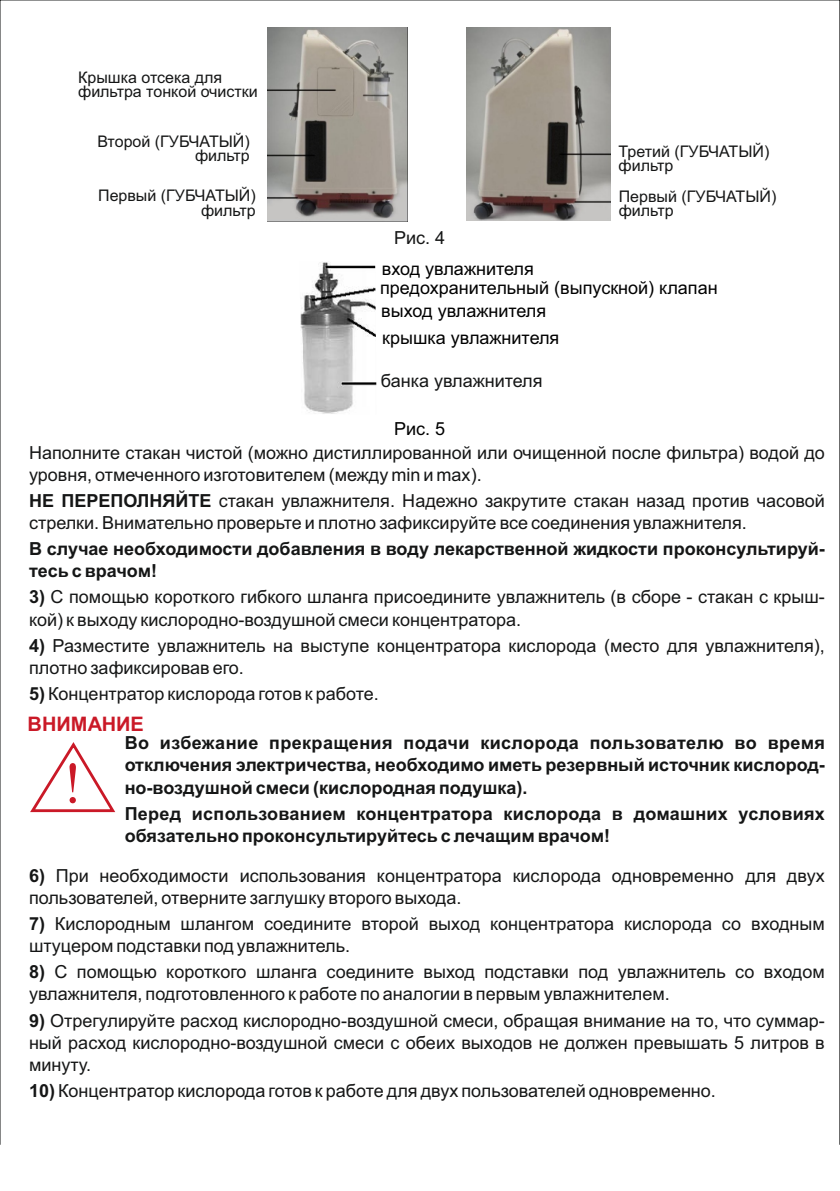
<style>
.page{position:relative;width:840px;height:1191px;background:#fff}
.page>*{position:absolute;margin:0;border:0;box-sizing:border-box;transform-origin:0 0}
.t1{font:58.2px "Times New Roman";color:#ca1927}
.t2{font:700 20px "Arial";color:#ca1927}
.t3{font:18px/22.2px "Arial";color:#151616}
.t4{font:700 18px/22.2px "Arial";color:#151616}
.t5{font:18px/18.8px "Arial";color:#000}
.t6{font:16px/14.2px "Arial";color:#151616}
.s1{font-weight:700}
</style>
<div class="page">
<svg style="left:30px;top:742px;width:85px;height:71px"></svg>
<img style="left:466px;top:28px;width:144px;height:192px">
<img style="left:267px;top:28px;width:141px;height:193px">
<img style="left:300px;top:262px;width:76px;height:152px">
<p class="t6" style="left:78px;top:72px;width:181px">Крышка отсека для фильтра тонкой очистки</p>
<p class="t6" style="left:97px;top:135px;width:154px;text-align:right">Второй (ГУБЧАТЫЙ) фильтр</p>
<p class="t6" style="left:98px;top:190px;width:159px;text-align:right">Первый (ГУБЧАТЫЙ) фильтр</p>
<p class="t3" style="left:394px;top:228px;width:53px">Рис. 4</p>
<p class="t6" style="left:618px;top:146px;width:152px">Третий (ГУБЧАТЫЙ) фильтр</p>
<p class="t6" style="left:618px;top:191px;width:159px">Первый (ГУБЧАТЫЙ) фильтр</p>
<p class="t5" style="left:380px;top:261px;width:339px">вход увлажнителя<br>предохранительный (выпускной) клапан</p>
<p class="t5" style="left:381px;top:303px;width:166px">выход увлажнителя</p>
<p class="t5" style="left:382px;top:330px;width:178px">крышка увлажнителя</p>
<p class="t3" style="left:380px;top:371px;width:163px">банка увлажнителя</p>
<p class="t5" style="left:394px;top:421px;width:53px">Рис. 5</p>
<p class="t3" style="left:29px;top:443px;width:796px">Наполните стакан чистой (можно дистиллированной или очищенной после фильтра) водой до уровня, отмеченного изготовителем (между min и max).</p>
<p class="t3" style="left:29px;top:491px;width:796px"><span class="s1">НЕ ПЕРЕПОЛНЯЙТЕ</span> стакан увлажнителя. Надежно закрутите стакан назад против часовой стрелки. Внимательно проверьте и плотно зафиксируйте все соединения увлажнителя.</p>
<p class="t4" style="left:29px;top:539px;width:796px">В случае необходимости добавления в воду лекарственной жидкости проконсультируй&shy;тесь с врачом!</p>
<p class="t3" style="left:29px;top:587px;width:796px"><span class="s1">3)</span> С помощью короткого гибкого шланга присоедините увлажнитель (в сборе - стакан с крыш&shy;кой) к выходу кислородно-воздушной смеси концентратора.</p>
<p class="t3" style="left:29px;top:636px;width:796px"><span class="s1">4)</span> Разместите увлажнитель на выступе концентратора кислорода (место для увлажнителя), плотно зафиксировав его.</p>
<p class="t3" style="left:29px;top:684px;width:351px"><span class="s1">5)</span> Концентратор кислорода готов к работе.</p>
<p class="t2" style="left:28px;top:716px;width:118px">ВНИМАНИЕ</p>
<p class="t4" style="left:125px;top:733px;width:701px;text-align:justify">Во избежание прекращения подачи кислорода пользователю во время отключения электричества, необходимо иметь резервный источник кислород&shy;но-воздушной смеси (кислородная подушка).</p>
<p class="t4" style="left:125px;top:804px;width:701px">Перед использованием концентратора кислорода в домашних условиях обязательно проконсультируйтесь с лечащим врачом!</p>
<h1 class="t1" style="left:63px;top:762px;width:21px">!</h1>
<p class="t3" style="left:29px;top:866px;width:796px"><span class="s1">6)</span> При необходимости использования концентратора кислорода одновременно для двух пользователей, отверните заглушку второго выхода.</p>
<p class="t3" style="left:29px;top:914px;width:796px"><span class="s1">7)</span> Кислородным шлангом соедините второй выход концентратора кислорода со входным штуцером подставки под увлажнитель.</p>
<p class="t3" style="left:29px;top:962px;width:796px"><span class="s1">8)</span> С помощью короткого шланга соедините выход подставки под увлажнитель со входом увлажнителя, подготовленного к работе по аналогии в первым увлажнителем.</p>
<p class="t3" style="left:29px;top:1010px;width:796px;text-align:justify"><span class="s1">9)</span> Отрегулируйте расход кислородно-воздушной смеси, обращая внимание на то, что суммар&shy;ный расход кислородно-воздушной смеси с обеих выходов не должен превышать 5 литров в минуту.</p>
<p class="t3" style="left:29px;top:1081px;width:688px"><span class="s1">10)</span> Концентратор кислорода готов к работе для двух пользователей одновременно.</p>
</div>
